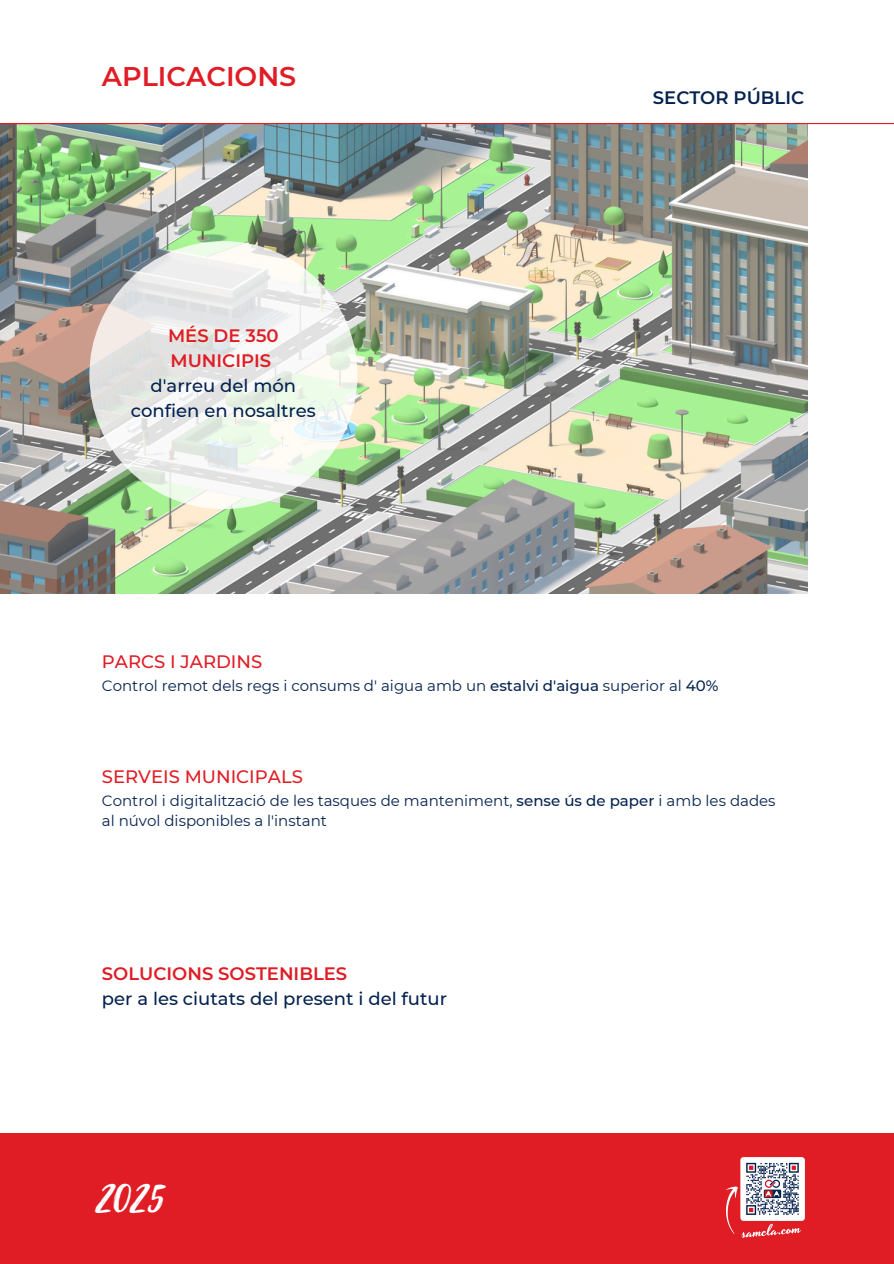
<style>
.page{position:relative;width:894px;height:1264px;background:#fff}
.page>*{position:absolute;margin:0;border:0;box-sizing:border-box;transform-origin:0 0}
.t1{font:45px "Playlist Script";color:#fff}
.t2{font:600 27px "Montserrat";color:#e01d25}
.t3{font:500 18px/24.8px "Montserrat";color:#04224f;text-align:center}
.t4{font:500 18px "Montserrat";color:#e01d25}
.t5{font:600 18px/24.8px "Montserrat";color:#e01d25}
.t6{font:600 18px "Montserrat";color:#04224f}
.t7{font:15px/20.2px "Montserrat";color:#04224f}
.s1{font-weight:500}
.s2{font-weight:600;color:#e01d25}
</style>
<div class="page">
<img style="left:0;top:124px;width:807px;height:469px">
<svg style="left:89px;top:241px;width:268px;height:268px"></svg>
<div style="left:0;top:1133px;width:893px;height:130px;background:#e01d25"></div>
<hr style="left:0;top:123px;width:893px;height:1px;background:#e01d25">
<img style="left:726px;top:1157px;width:78px;height:81px">
<h2 class="t2" style="left:102px;top:60px;width:196px">APLICACIONS</h2>
<p class="t5" style="left:168px;top:323px;width:112px">MÉS DE 350<br>MUNICIPIS</p>
<p class="t3" style="left:131px;top:373px;width:186px">d'arreu del món confien en nosaltres</p>
<h3 class="t6" style="left:652px;top:87px;width:153px">SECTOR PÚBLIC</h3>
<p class="t4" style="left:102px;top:651px;width:162px">PARCS I JARDINS</p>
<p class="t7" style="left:102px;top:675px;width:618px">Control remot dels regs i consums d' aigua amb un <span class="s1">estalvi d'aigua</span> superior al <span class="s1">40%</span></p>
<p class="t4" style="left:102px;top:765px;width:202px">SERVEIS MUNICIPALS</p>
<p class="t7" style="left:102px;top:790px;width:675px">Control i digitalització de les tasques de manteniment, <span class="s1">sense ús de paper</span> i amb les dades al núvol disponibles a l'instant</p>
<p class="t3" style="left:102px;top:960px;width:347px;text-align:left"><span class="s2">SOLUCIONS SOSTENIBLES<br></span>per a les ciutats del present i del futur</p>
<h1 class="t1" style="left:96px;top:1162px;width:69px">2025</h1>
</div>
